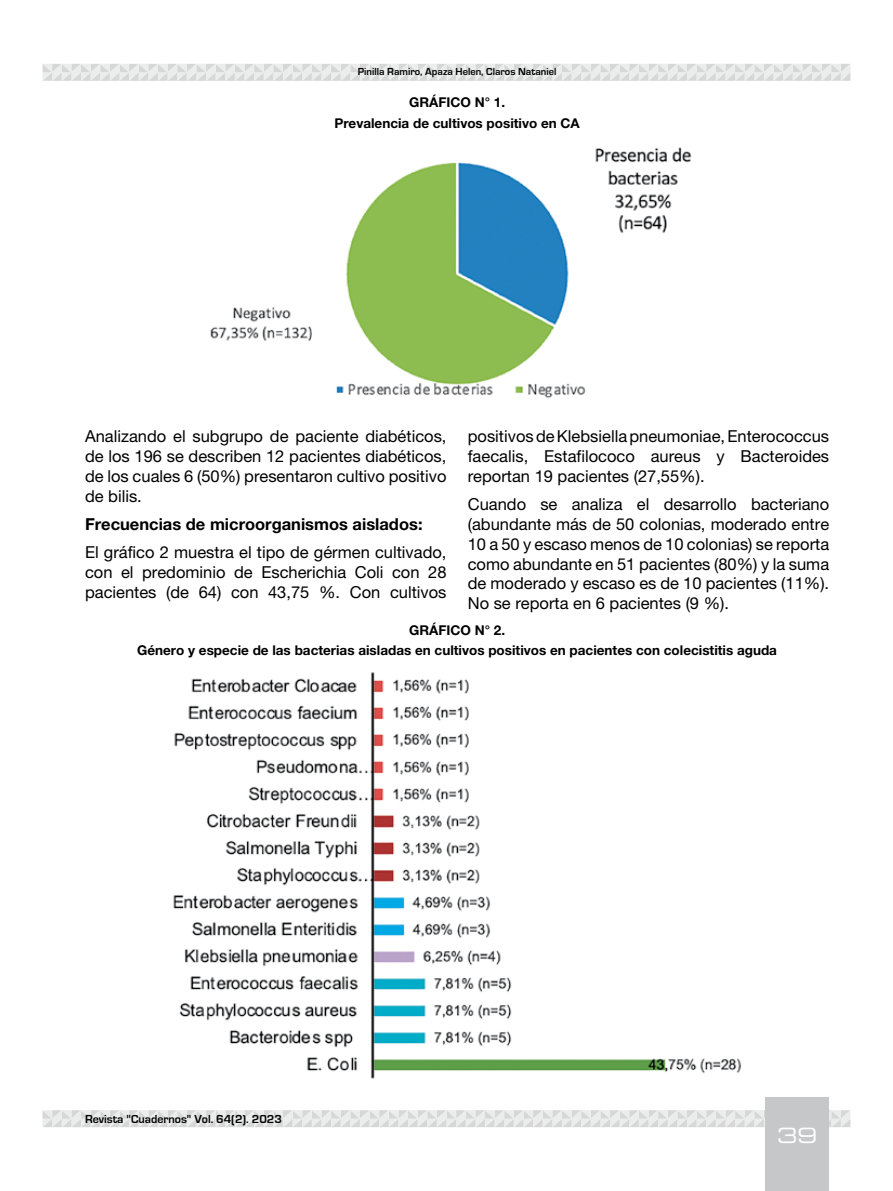
<style>
.page{position:relative;width:893px;height:1191px;background:#fff}
.page>*{position:absolute;margin:0;border:0;box-sizing:border-box;transform-origin:0 0}
.t1{font:21px "Eurostile LT Std Ex 2";color:#fff}
.t2{font:16.5px/19.8px "Helvetica Neue LT Std";color:#000;text-align:justify}
.t3{font:700 16.5px "Helvetica Neue LT Std";color:#000}
.t4{font:700 13.5px/20.4px "Helvetica Neue LT Std";color:#000;text-align:center}
.t5{font:700 12px "Eurostile";color:#000}
.t6{font:700 10.5px "Eurostile";color:#000}
</style>
<div class="page">
<svg style="left:43px;top:64px;width:807px;height:17px;background:#e2e3e3"></svg>
<svg style="left:43px;top:1110px;width:807px;height:17px;background:#e2e3e3"></svg>
<div style="left:765px;top:1097px;width:64px;height:94px;background:#c6c7c8"></div>
<img style="left:210px;top:147px;width:481px;height:252px">
<img style="left:173px;top:672px;width:569px;height:407px">
<p class="t6" style="left:358px;top:66px;width:200px">Pinilla Ramiro, Apaza Helen, Claros Nataniel</p>
<p class="t4" style="left:334px;top:92px;width:247px">GRÁFICO N° 1.<br>Prevalencia de cultivos positivo en CA</p>
<p class="t2" style="left:85px;top:426px;width:363px">Analizando el subgrupo de paciente diabéticos, de los 196 se describen 12 pacientes diabéticos, de los cuales 6 (50%) presentaron cultivo positivo de bilis.</p>
<p class="t3" style="left:85px;top:514px;width:339px">Frecuencias de microorganismos aislados:</p>
<p class="t2" style="left:85px;top:542px;width:363px">El gráfico 2 muestra el tipo de gérmen cultivado, con el predominio de Escherichia Coli con 28 pacientes (de 64) con 43,75 %. Con cultivos</p>
<p class="t2" style="left:468px;top:426px;width:363px">positivos de Klebsiella pneumoniae, Enterococcus faecalis, Estafilococo aureus y Bacteroides reportan 19 pacientes (27,55%).</p>
<p class="t2" style="left:468px;top:494px;width:363px">Cuando se analiza el desarrollo bacteriano (abundante más de 50 colonias, moderado entre 10 a 50 y escaso menos de 10 colonias) se reporta como abundante en 51 pacientes (80%) y la suma de moderado y escaso es de 10 pacientes (11%).<br>No se reporta en 6 pacientes (9 %).</p>
<p class="t4" style="left:137px;top:619px;width:641px">GRÁFICO N° 2.<br>Género y especie de las bacterias aisladas en cultivos positivos en pacientes con colecistitis aguda</p>
<p class="t5" style="left:85px;top:1112px;width:198px">Revista "Cuadernos" Vol. 64(2). 2023</p>
<p class="t1" style="left:777px;top:1121px;width:42px">39</p>
</div>
